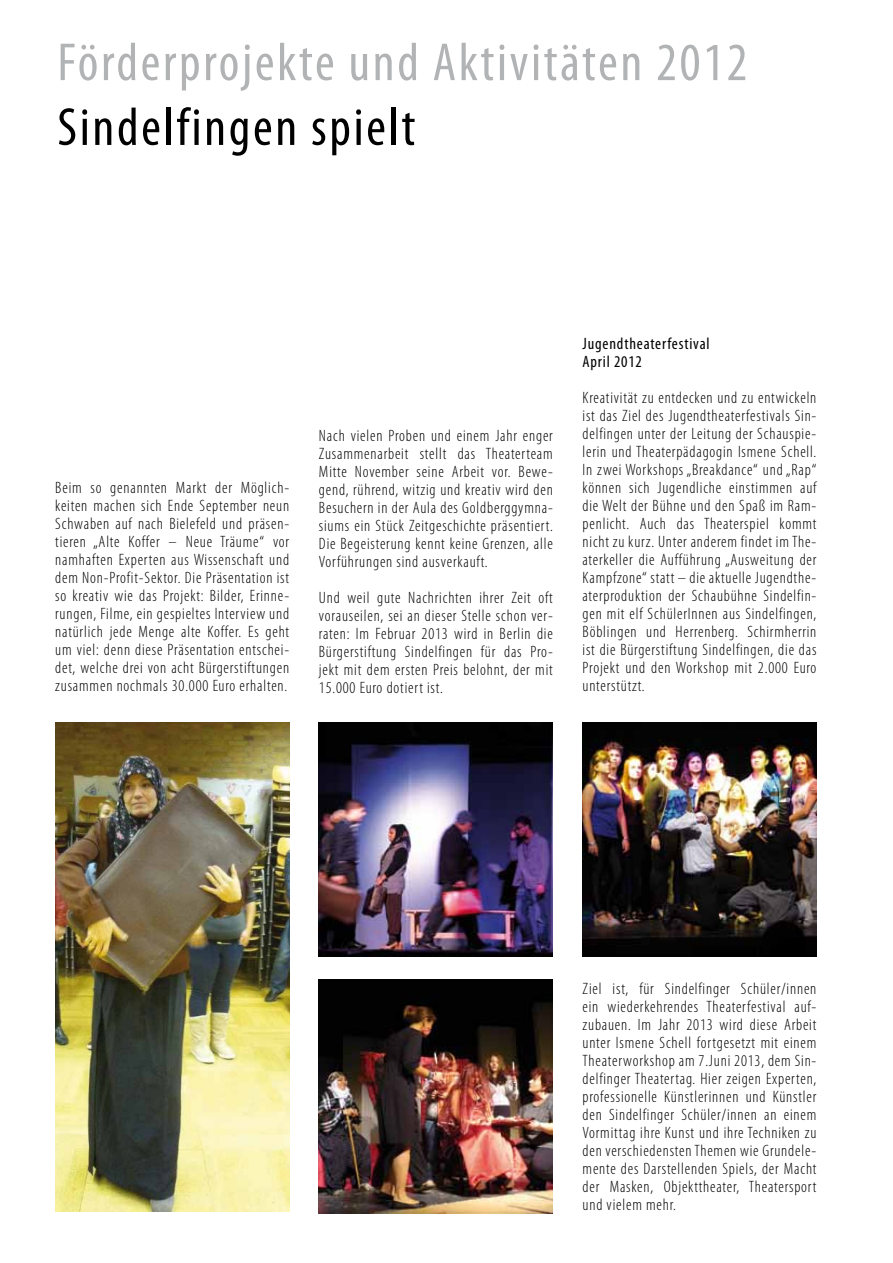
<style>
.page{position:relative;width:893px;height:1263px;background:#fff}
.page>*{position:absolute;margin:0;border:0;box-sizing:border-box;transform-origin:0 0}
.t1{font:condensed 54px "Myriad Pro";letter-spacing:.05em;color:#b1b3b4}
.t2{font:condensed 54px "Myriad Pro";letter-spacing:.05em;color:#000}
.t3{font:300 condensed 16.5px/18px "Myriad Pro";letter-spacing:.05em;color:#000;text-align:justify}
.t4{font:condensed 16.5px/18px "Myriad Pro";letter-spacing:.05em;color:#000}
</style>
<div class="page">
<img style="left:583px;top:723px;width:233px;height:234px">
<img style="left:319px;top:723px;width:234px;height:234px">
<img style="left:55px;top:723px;width:234px;height:489px">
<img style="left:319px;top:979px;width:234px;height:234px">
<h1 class="t1" style="left:57px;top:30px;width:691px">Förderprojekte und Aktivitäten 2012</h1>
<h1 class="t2" style="left:57px;top:94px;width:359px">Sindelfingen spielt</h1>
<p class="t3" style="left:55px;top:479px;width:235px">Beim so genannten Markt der Möglich&shy;keiten machen sich Ende September neun Schwaben auf nach Bielefeld und präsen&shy;tieren „Alte Koffer – Neue Träume“ vor namhaften Experten aus Wissenschaft und dem Non-Profit-Sektor. Die Präsentation ist so kreativ wie das Projekt: Bilder, Erinne&shy;rungen, Filme, ein gespieltes Interview und natürlich jede Menge alte Koffer. Es geht um viel: denn diese Präsentation entschei&shy;det, welche drei von acht Bürgerstiftungen zusammen nochmals 30.000 Euro erhalten.</p>
<p class="t3" style="left:319px;top:426px;width:235px">Nach vielen Proben und einem Jahr enger Zusammenarbeit stellt das Theaterteam Mitte November seine Arbeit vor. Bewe&shy;gend, rührend, witzig und kreativ wird den Besuchern in der Aula des Goldberggymna&shy;siums ein Stück Zeitgeschichte präsentiert.<br>Die Begeisterung kennt keine Grenzen, alle Vorführungen sind ausverkauft.</p>
<p class="t3" style="left:319px;top:588px;width:235px">Und weil gute Nachrichten ihrer Zeit oft vorauseilen, sei an dieser Stelle schon ver&shy;raten: Im Februar 2013 wird in Berlin die Bürgerstiftung Sindelfingen für das Pro&shy;jekt mit dem ersten Preis belohnt, der mit 15.000 Euro dotiert ist.</p>
<p class="t4" style="left:583px;top:335px;width:129px">Jugendtheaterfestival<br>April 2012</p>
<p class="t3" style="left:583px;top:389px;width:235px">Kreativität zu entdecken und zu entwickeln ist das Ziel des Jugendtheaterfestivals Sin&shy;delfingen unter der Leitung der Schauspie&shy;lerin und Theaterpädagogin Ismene Schell.<br>In zwei Workshops „Breakdance“ und „Rap“ können sich Jugendliche einstimmen auf die Welt der Bühne und den Spaß im Ram&shy;penlicht. Auch das Theaterspiel kommt nicht zu kurz. Unter anderem findet im The&shy;aterkeller die Aufführung „Ausweitung der Kampfzone“ statt – die aktuelle Jugendthe&shy;aterproduktion der Schaubühne Sindelfin&shy;gen mit elf SchülerInnen aus Sindelfingen, Böblingen und Herrenberg. Schirmherrin ist die Bürgerstiftung Sindelfingen, die das Projekt und den Workshop mit 2.000 Euro unterstützt.</p>
<p class="t3" style="left:583px;top:980px;width:235px">Ziel ist, für Sindelfinger Schüler/innen ein wiederkehrendes Theaterfestival auf&shy;zubauen. Im Jahr 2013 wird diese Arbeit unter Ismene Schell fortgesetzt mit einem Theaterworkshop am 7.Juni 2013, dem Sin&shy;delfinger Theatertag. Hier zeigen Experten, professionelle Künstlerinnen und Künstler den Sindelfinger Schüler/innen an einem Vormittag ihre Kunst und ihre Techniken zu den verschiedensten Themen wie Grundele&shy;mente des Darstellenden Spiels, der Macht der Masken, Objekttheater, Theatersport und vielem mehr.</p>
</div>
